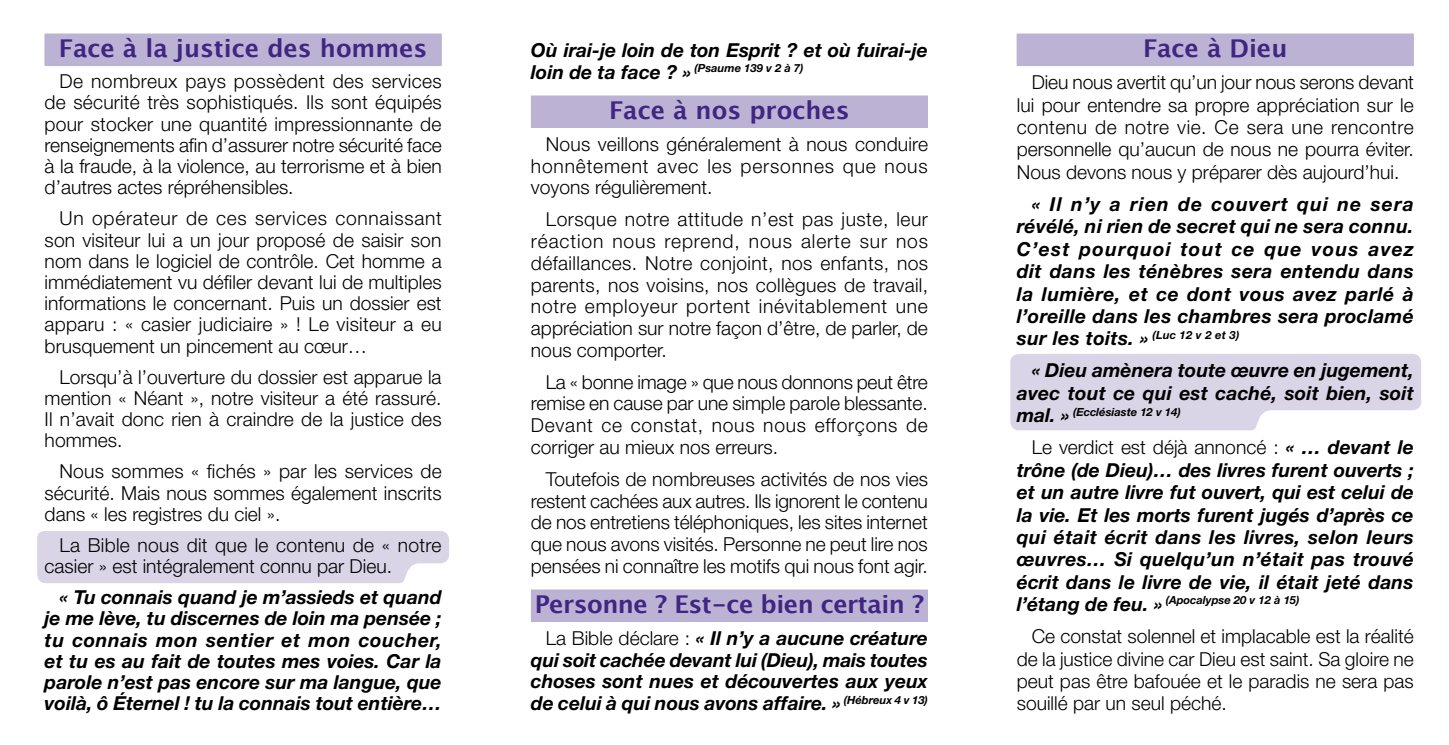
<style>
.page{position:relative;width:1449px;height:745px;background:#fff}
.page>*{position:absolute;margin:0;border:0;box-sizing:border-box;transform-origin:0 0}
.t1{font:700 24.5px "Lucida Grande";color:#402683}
.t2{font:700 24.5px "Lucida Grande";letter-spacing:-.02em;color:#402683}
.t3{font:300 19.25px/21.2px "Helvetica Neue";color:#000;text-align:justify}
.t4{font:italic 700 19.25px/22.4px "Helvetica Neue";color:#000;text-align:justify}
.t5{font:italic 700 11.2px "Helvetica Neue";color:#000}
.s1{font-size:19.25px}
.s2{font-weight:300;font-style:normal}
</style>
<div class="page">
<div style="left:37px;top:531px;width:412px;height:51px;background:#d9d4e6"></div>
<svg style="left:1010px;top:354px;width:411px;height:76px;background:#dcd8e8"></svg>
<div style="left:531px;top:96px;width:397px;height:32px;background:#bcb3d4"></div>
<div style="left:531px;top:95px;width:397px;height:32px;background:#bcb3d4"></div>
<div style="left:531px;top:590px;width:397px;height:31px;background:#bcb3d4"></div>
<div style="left:531px;top:589px;width:397px;height:31px;background:#bcb3d4"></div>
<div style="left:45px;top:34px;width:396px;height:32px;background:#bcb3d4"></div>
<div style="left:45px;top:33px;width:396px;height:32px;background:#bcb3d4"></div>
<div style="left:1016px;top:34px;width:397px;height:32px;background:#bcb3d4"></div>
<div style="left:1016px;top:33px;width:397px;height:32px;background:#bcb3d4"></div>
<p class="t1" style="left:59px;top:28px;width:370px">Face à la justice des hommes</p>
<p class="t3" style="left:45px;top:70px;width:399px;text-indent:15px">De nombreux pays possèdent des services de sécurité très sophistiqués. Ils sont équipés pour stocker une quantité impressionnante de renseignements afin d’assurer notre sécurité face à la fraude, à la violence, au terrorisme et à bien d’autres actes répréhensibles.</p>
<p class="t3" style="left:45px;top:207px;width:399px;text-indent:15px">Un opérateur de ces services connaissant son visiteur lui a un jour proposé de saisir son nom dans le logiciel de contrôle. Cet homme a immédiatement vu défiler devant lui de multiples informations le concernant. Puis un dossier est apparu : « casier judiciaire » ! Le visiteur a eu brusquement un pincement au cœur…</p>
<p class="t3" style="left:45px;top:365px;width:398px;text-indent:15px">Lorsqu’à l’ouverture du dossier est apparue la mention « Néant », notre visiteur a été rassuré.<br>Il n’avait donc rien à craindre de la justice des hommes.</p>
<p class="t3" style="left:45px;top:460px;width:399px;text-indent:15px">Nous sommes « fichés » par les services de sécurité. Mais nous sommes également inscrits dans « les registres du ciel ».</p>
<p class="t3" style="left:45px;top:533px;width:398px;text-indent:15px">La Bible nous dit que le contenu de « notre casier » est intégralement connu par Dieu.</p>
<p class="t4" style="left:45px;top:586px;width:399px;line-height:21.2px;text-indent:15px">« Tu connais quand je m’assieds et quand je me lève, tu discernes de loin ma pensée ; tu connais mon sentier et mon coucher, et tu es au fait de toutes mes voies. Car la parole n’est pas encore sur ma langue, que voilà, ô Éternel ! tu la connais tout entière…</p>
<p class="t4" style="left:531px;top:39px;width:398px">Où irai-je loin de ton Esprit ? et où fuirai-je</p>
<p class="t5" style="left:531px;top:61px;width:274px"><span class="s1">loin de ta face ? »</span> (Psaume 139 v 2 à 7)</p>
<p class="t1" style="left:609px;top:90px;width:242px">Face à nos proches</p>
<p class="t3" style="left:531px;top:132px;width:399px;line-height:21.7px;text-indent:15px">Nous veillons généralement à nous conduire honnêtement avec les personnes que nous voyons régulièrement.</p>
<p class="t3" style="left:531px;top:208px;width:399px;line-height:21.7px;text-indent:15px">Lorsque notre attitude n’est pas juste, leur réaction nous reprend, nous alerte sur nos défaillances. Notre conjoint, nos enfants, nos parents, nos voisins, nos collègues de travail, notre employeur portent inévitablement une appréciation sur notre façon d’être, de parler, de nous comporter.</p>
<p class="t3" style="left:531px;top:370px;width:398px;line-height:21.7px;text-indent:15px">La « bonne image » que nous donnons peut être remise en cause par une simple parole blessante.<br>Devant ce constat, nous nous efforçons de corriger au mieux nos erreurs.</p>
<p class="t3" style="left:531px;top:467px;width:398px;line-height:21.7px;text-indent:15px">Toutefois de nombreuses activités de nos vies restent cachées aux autres. Ils ignorent le contenu de nos entretiens téléphoniques, les sites internet que nous avons visités. Personne ne peut lire nos pensées ni connaître les motifs qui nous font agir.</p>
<p class="t2" style="left:535px;top:584px;width:391px">Personne ? Est-ce bien certain ?</p>
<p class="t4" style="left:531px;top:626px;width:398px;line-height:21.7px;text-indent:15px"><span class="s2">La Bible déclare :</span> « Il n’y a aucune créature qui soit cachée devant lui (Dieu), mais toutes choses sont nues et découvertes aux yeux de celui à qui nous avons affaire. » <sup>(Hébreux</sup> <sup>4</sup> <sup>v</sup> <sup>13)</sup></p>
<p class="t1" style="left:1143px;top:28px;width:146px">Face à Dieu</p>
<p class="t3" style="left:1016px;top:71px;width:399px;line-height:22.4px;text-indent:15px">Dieu nous avertit qu’un jour nous serons devant lui pour entendre sa propre appréciation sur le contenu de notre vie. Ce sera une rencontre personnelle qu’aucun de nous ne pourra éviter.<br>Nous devons nous y préparer dès aujourd’hui.</p>
<p class="t4" style="left:1016px;top:192px;width:399px;text-indent:15px">« Il n’y a rien de couvert qui ne sera révélé, ni rien de secret qui ne sera connu.<br>C’est pourquoi tout ce que vous avez dit dans les ténèbres sera entendu dans la lumière, et ce dont vous avez parlé à l’oreille dans les chambres sera proclamé sur les toits. » <sup>(Luc</sup> <sup>12</sup> <sup>v</sup> <sup>2</sup> <sup>et</sup> <sup>3)</sup></p>
<p class="t4" style="left:1016px;top:359px;width:399px;text-align:right">« Dieu amènera toute œuvre en jugement, avec tout ce qui est caché, soit bien, soit</p>
<p class="t5" style="left:1016px;top:404px;width:165px"><span class="s1">mal. »</span> (Ecclésiaste 12 v 14)</p>
<p class="t4" style="left:1016px;top:435px;width:399px;text-indent:15px"><span class="s2">Le verdict est déjà annoncé :</span> « … devant le trône (de Dieu)… des livres furent ouverts ; et un autre livre fut ouvert, qui est celui de la vie. Et les morts furent jugés d’après ce qui était écrit dans les livres, selon leurs œuvres… Si quelqu’un n’était pas trouvé écrit dans le livre de vie, il était jeté dans</p>
<p class="t5" style="left:1016px;top:593px;width:284px"><span class="s1">l’étang de feu. »</span> (Apocalypse 20 v 12 à 15)</p>
<p class="t3" style="left:1016px;top:624px;width:398px;line-height:22.4px;text-indent:15px">Ce constat solennel et implacable est la réalité de la justice divine car Dieu est saint. Sa gloire ne peut pas être bafouée et le paradis ne sera pas souillé par un seul péché.</p>
</div>
